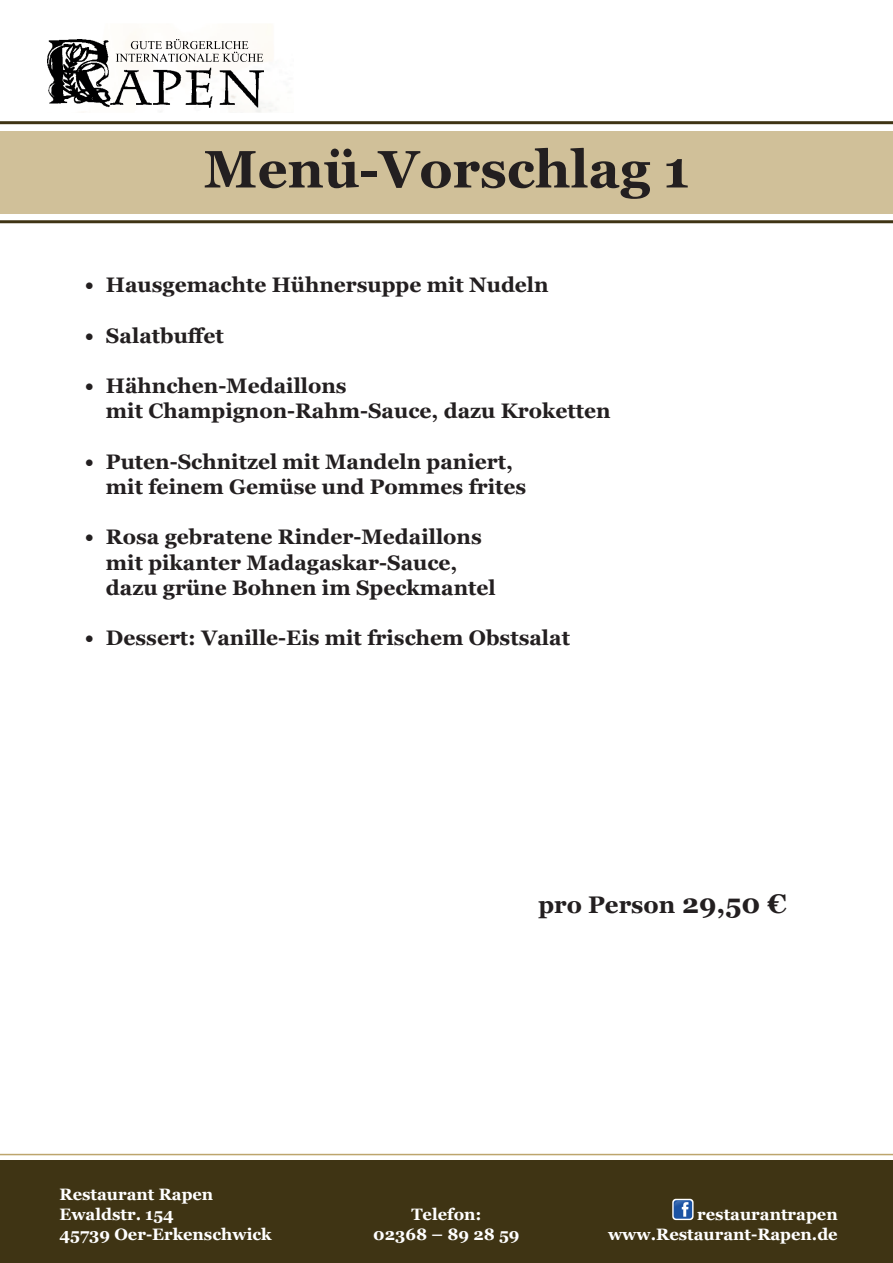
<style>
.page{position:relative;width:893px;height:1263px;background:#fff}
.page>*{position:absolute;margin:0;border:0;box-sizing:border-box;transform-origin:0 0}
.t1{font:700 52.5px "Georgia";color:#231f20}
.t2{font:700 24px "Georgia";color:#231f20}
.t3{font:700 21px/25.2px "Georgia";color:#231f20}
.t4{font:700 16.5px/19.8px "Georgia";color:#fff;text-align:right}
.s1{font-size:27px}
</style>
<div class="page">
<div style="left:0;top:1161px;width:893px;height:102px;background:#3f3414"></div>
<svg style="left:0;top:121px;width:893px;height:102px;background:#cdc09e"></svg>
<svg style="left:47px;top:24px;width:229px;height:89px"></svg>
<hr style="left:0;top:1154px;width:893px;height:1px;background:#bda56d">
<svg style="left:672px;top:1199px;width:21px;height:21px"></svg>
<div style="left:674px;top:1200px;width:18px;height:19px;background:#1b53a4;border-radius:3px"></div>
<svg style="left:674px;top:1201px;width:15px;height:16px"></svg>
<h1 class="t1" style="left:204px;top:136px;width:487px">Menü-Vorschlag 1</h1>
<p class="t3" style="left:85px;top:272px;width:465px">• Hausgemachte Hühnersuppe mit Nudeln</p>
<p class="t3" style="left:85px;top:323px;width:141px">• Salatbuffet</p>
<p class="t3" style="left:106px;top:373px;width:506px;text-indent:-21px">• Hähnchen-Medaillons<br>mit Champignon-Rahm-Sauce, dazu Kroketten</p>
<p class="t3" style="left:106px;top:449px;width:422px;text-indent:-21px">• Puten-Schnitzel mit Mandeln paniert, mit feinem Gemüse und Pommes frites</p>
<p class="t3" style="left:106px;top:524px;width:391px;text-indent:-21px">• Rosa gebratene Rinder-Medaillons mit pikanter Madagaskar-Sauce, dazu grüne Bohnen im Speckmantel</p>
<p class="t3" style="left:85px;top:625px;width:487px">• Dessert: Vanille-Eis mit frischem Obstsalat</p>
<p class="t2" style="left:538px;top:890px;width:250px">pro Person <span class="s1">29,50 €</span></p>
<p class="t4" style="left:60px;top:1184px;width:214px;text-align:left">Restaurant Rapen<br>Ewaldstr. 154<br>45739 Oer-Erkenschwick</p>
<p class="t4" style="left:373px;top:1204px;width:148px;text-align:center">Telefon:<br>02368 – 89 28 59</p>
<p class="t4" style="left:608px;top:1204px;width:231px">restaurantrapen www.Restaurant-Rapen.de</p>
</div>
